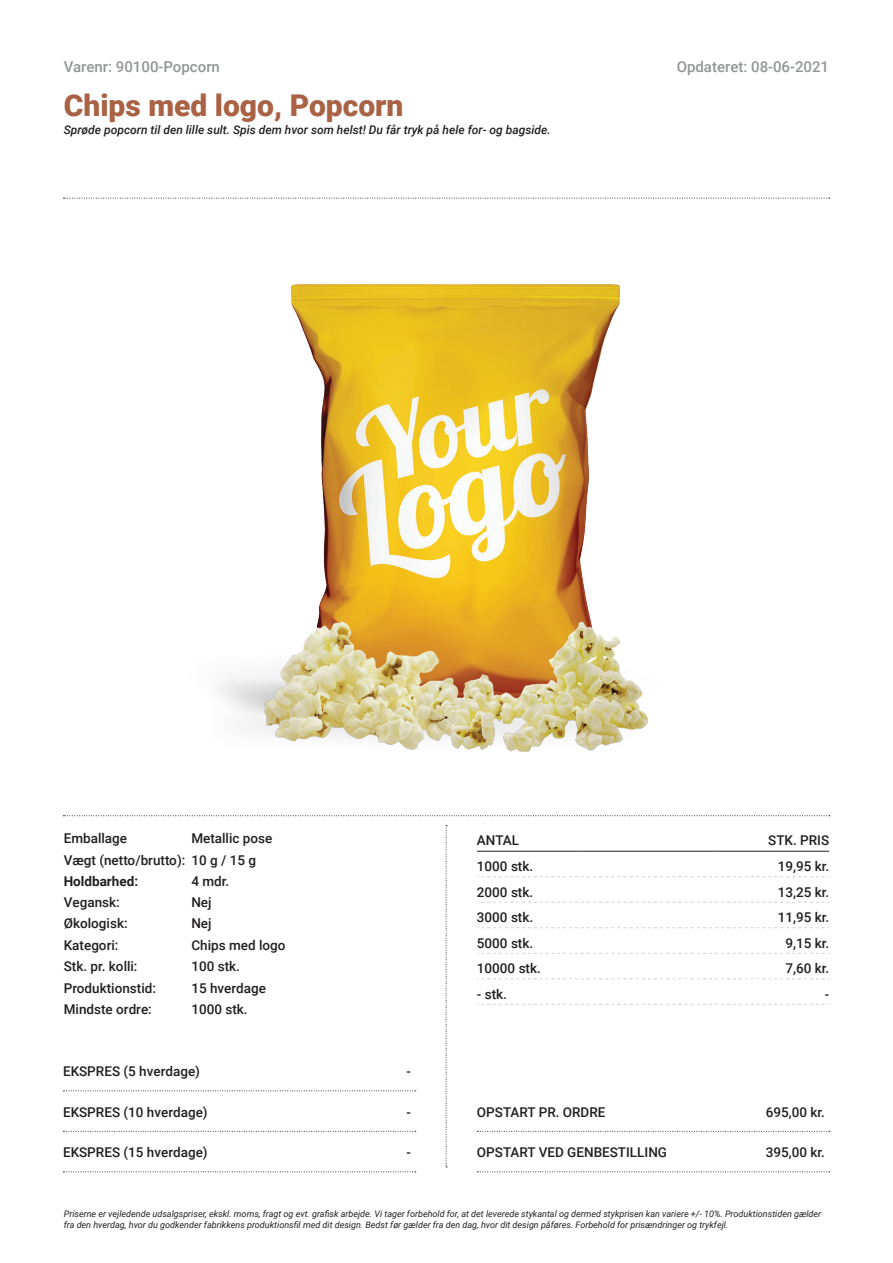
<style>
.page{position:relative;width:893px;height:1263px;background:#fff}
.page>*{position:absolute;margin:0;border:0;box-sizing:border-box;transform-origin:0 0}
.t1{font:900 30px "Roboto";color:#aa6245}
.t2{font:500 15px "Roboto";color:#939598}
.t3{font:500 13.5px/21.3px "Roboto";color:#231f20}
.t4{font:700 13.5px "Roboto";color:#231f20}
.t5{font:italic 500 12px "Roboto";color:#231f20}
.t6{font:italic 9px/10.8px "Roboto";color:#231f20}
</style>
<div class="page">
<hr style="left:477px;top:851px;width:99px;height:1px;background:#231f20">
<hr style="left:576px;top:851px;width:140px;height:1px;background:#231f20">
<hr style="left:716px;top:851px;width:113px;height:1px;background:#231f20">
<svg style="left:477px;top:1004px;width:352px;height:1px"></svg>
<svg style="left:477px;top:876px;width:352px;height:1px"></svg>
<svg style="left:477px;top:902px;width:352px;height:1px"></svg>
<svg style="left:477px;top:927px;width:352px;height:1px"></svg>
<svg style="left:477px;top:953px;width:352px;height:1px"></svg>
<svg style="left:477px;top:978px;width:352px;height:1px"></svg>
<img style="left:218px;top:284px;width:431px;height:468px">
<svg style="left:446px;top:825px;width:1px;height:342px"></svg>
<svg style="left:63px;top:815px;width:767px;height:1px"></svg>
<svg style="left:63px;top:198px;width:767px;height:1px"></svg>
<svg style="left:477px;top:1131px;width:353px;height:1px"></svg>
<svg style="left:477px;top:1171px;width:353px;height:1px"></svg>
<svg style="left:63px;top:1090px;width:353px;height:1px"></svg>
<svg style="left:63px;top:1131px;width:353px;height:1px"></svg>
<svg style="left:63px;top:1171px;width:353px;height:1px"></svg>
<p class="t2" style="left:64px;top:56px;width:158px">Varenr: 90100-Popcorn</p>
<h1 class="t1" style="left:64px;top:85px;width:341px">Chips med logo, Popcorn</h1>
<p class="t5" style="left:64px;top:122px;width:488px">Sprøde popcorn til den lille sult. Spis dem hvor som helst! Du får tryk på hele for- og bagside.</p>
<p class="t2" style="left:677px;top:56px;width:154px">Opdateret: 08-06-2021</p>
<p class="t3" style="left:64px;top:827px;width:210px;text-indent:128px">Metallic pose<br>Vægt (netto/brutto): 10 g / 15 g</p>
<p class="t4" style="left:64px;top:872px;width:76px">Holdbarhed:</p>
<p class="t3" style="left:191px;top:870px;width:39px">4 mdr.</p>
<p class="t3" style="left:64px;top:891px;width:58px">Vegansk:</p>
<p class="t3" style="left:191px;top:891px;width:22px">Nej</p>
<p class="t3" style="left:64px;top:912px;width:65px">Økologisk:</p>
<p class="t3" style="left:191px;top:912px;width:22px">Nej</p>
<p class="t3" style="left:64px;top:934px;width:56px">Kategori:</p>
<p class="t3" style="left:191px;top:934px;width:96px">Chips med logo</p>
<p class="t3" style="left:64px;top:955px;width:75px">Stk. pr. kolli:</p>
<p class="t3" style="left:191px;top:955px;width:50px">100 stk.</p>
<p class="t3" style="left:64px;top:977px;width:94px">Produktionstid:</p>
<p class="t3" style="left:191px;top:977px;width:76px">15 hverdage</p>
<p class="t3" style="left:64px;top:998px;width:90px">Mindste ordre:</p>
<p class="t3" style="left:191px;top:998px;width:58px">1000 stk.</p>
<p class="t3" style="left:64px;top:827px;width:65px">Emballage</p>
<p class="t3" style="left:63px;top:1060px;width:138px">EKSPRES (5 hverdage)</p>
<p class="t3" style="left:407px;top:1060px;width:6px">-</p>
<p class="t3" style="left:63px;top:1101px;width:146px">EKSPRES (10 hverdage)</p>
<p class="t3" style="left:407px;top:1101px;width:6px">-</p>
<p class="t3" style="left:63px;top:1141px;width:146px">EKSPRES (15 hverdage)</p>
<p class="t3" style="left:407px;top:1141px;width:6px">-</p>
<p class="t3" style="left:477px;top:829px;width:44px">ANTAL</p>
<p class="t3" style="left:768px;top:829px;width:62px">STK. PRIS</p>
<p class="t3" style="left:477px;top:855px;width:58px">1000 stk.</p>
<p class="t3" style="left:778px;top:855px;width:53px">19,95 kr.</p>
<p class="t3" style="left:477px;top:881px;width:58px">2000 stk.</p>
<p class="t3" style="left:778px;top:881px;width:53px">13,25 kr.</p>
<p class="t3" style="left:477px;top:906px;width:58px">3000 stk.</p>
<p class="t3" style="left:778px;top:906px;width:53px">11,95 kr.</p>
<p class="t3" style="left:477px;top:932px;width:58px">5000 stk.</p>
<p class="t3" style="left:785px;top:932px;width:45px">9,15 kr.</p>
<p class="t3" style="left:477px;top:957px;width:65px">10000 stk.</p>
<p class="t3" style="left:785px;top:957px;width:45px">7,60 kr.</p>
<p class="t3" style="left:477px;top:983px;width:32px">- stk.</p>
<p class="t3" style="left:825px;top:983px;width:6px">-</p>
<p class="t3" style="left:477px;top:1101px;width:130px">OPSTART PR. ORDRE</p>
<p class="t3" style="left:766px;top:1101px;width:61px">695,00 kr.</p>
<p class="t3" style="left:477px;top:1141px;width:192px">OPSTART VED GENBESTILLING</p>
<p class="t3" style="left:766px;top:1141px;width:61px">395,00 kr.</p>
<p class="t6" style="left:64px;top:1208px;width:759px">Priserne er vejledende udsalgspriser, ekskl. moms, fragt og evt. grafisk arbejde. Vi tager forbehold for, at det leverede stykantal og dermed stykprisen kan variere +/- 10%. Produktionstiden gælder fra den hverdag, hvor du godkender fabrikkens produktionsfil med dit design. Bedst før gælder fra den dag, hvor dit design påføres. Forbehold for prisændringer og trykfejl.</p>
</div>
